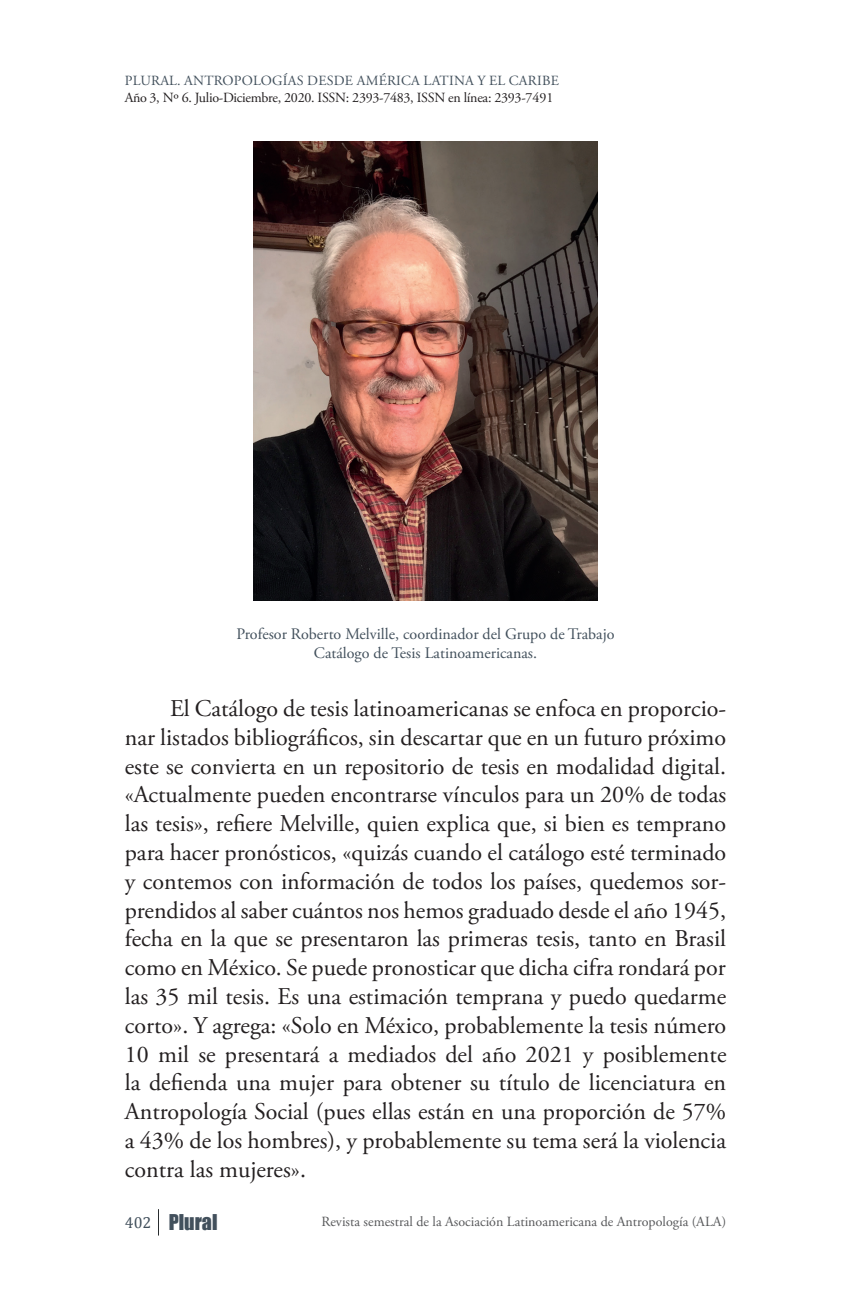
<style>
.page{position:relative;width:851px;height:1304px;background:#fff}
.page>*{position:absolute;margin:0;border:0;box-sizing:border-box;transform-origin:0 0}
.t1{font:24px/28.8px "Adobe Garamond Pro";color:#231f20;text-align:justify}
.t2{font:20px "Impact";color:#42505c}
.t3{font:16px/19.2px "Adobe Garamond Pro";letter-spacing:-.025em;color:#42505c;text-align:center}
.t4{font:16px "Cambria";color:#42505c}
.t5{font:14px "Adobe Garamond Pro";letter-spacing:-.02em;color:#231f20}
.t6{font:14px "Adobe Garamond Pro";color:#57585a}
.t7{font:14px "Adobe Garamond Pro";letter-spacing:.015em;color:#42505c}
</style>
<div class="page">
<svg style="left:158px;top:1209px;width:1px;height:27px"></svg>
<img style="left:253px;top:142px;width:344px;height:459px">
<p class="t7" style="left:125px;top:72px;width:435px">PLURAL. ANTROPOLOGÍAS DESDE AMÉRICA LATINA Y EL CARIBE</p>
<p class="t5" style="left:125px;top:89px;width:430px">Año 3, Nº 6. Julio-Diciembre, 2020. ISSN: 2393-7483, ISSN en línea: 2393-7491</p>
<p class="t3" style="left:236px;top:625px;width:379px">Profesor Roberto Melville, coordinador del Grupo de Trabajo<br>Catálogo de Tesis Latinoamericanas.</p>
<p class="t1" style="left:125px;top:695px;width:603px;text-indent:45px">El Catálogo de tesis latinoamericanas se enfoca en proporcio&shy;nar listados bibliográficos, sin descartar que en un futuro próximo este se convierta en un repositorio de tesis en modalidad digital. «Actualmente pueden encontrarse vínculos para un 20% de todas las tesis», refiere Melville, quien explica que, si bien es temprano para hacer pronósticos, «quizás cuando el catálogo esté terminado y contemos con información de todos los países, quedemos sor&shy;prendidos al saber cuántos nos hemos graduado desde el año 1945, fecha en la que se presentaron las primeras tesis, tanto en Brasil como en México. Se puede pronosticar que dicha cifra rondará por las 35 mil tesis. Es una estimación temprana y puedo quedarme corto». Y agrega: «Solo en México, probablemente la tesis número 10 mil se presentará a mediados del año 2021 y posiblemente la defienda una mujer para obtener su título de licenciatura en Antropología Social (pues ellas están en una proporción de 57% a 43% de los hombres), y probablemente su tema será la violencia contra las mujeres».</p>
<p class="t4" style="left:125px;top:1213px;width:28px">402</p>
<p class="t2" style="left:169px;top:1206px;width:50px">Plural</p>
<p class="t6" style="left:321px;top:1213px;width:406px">Revista semestral de la Asociación Latinoamericana de Antropología (ALA)</p>
</div>
